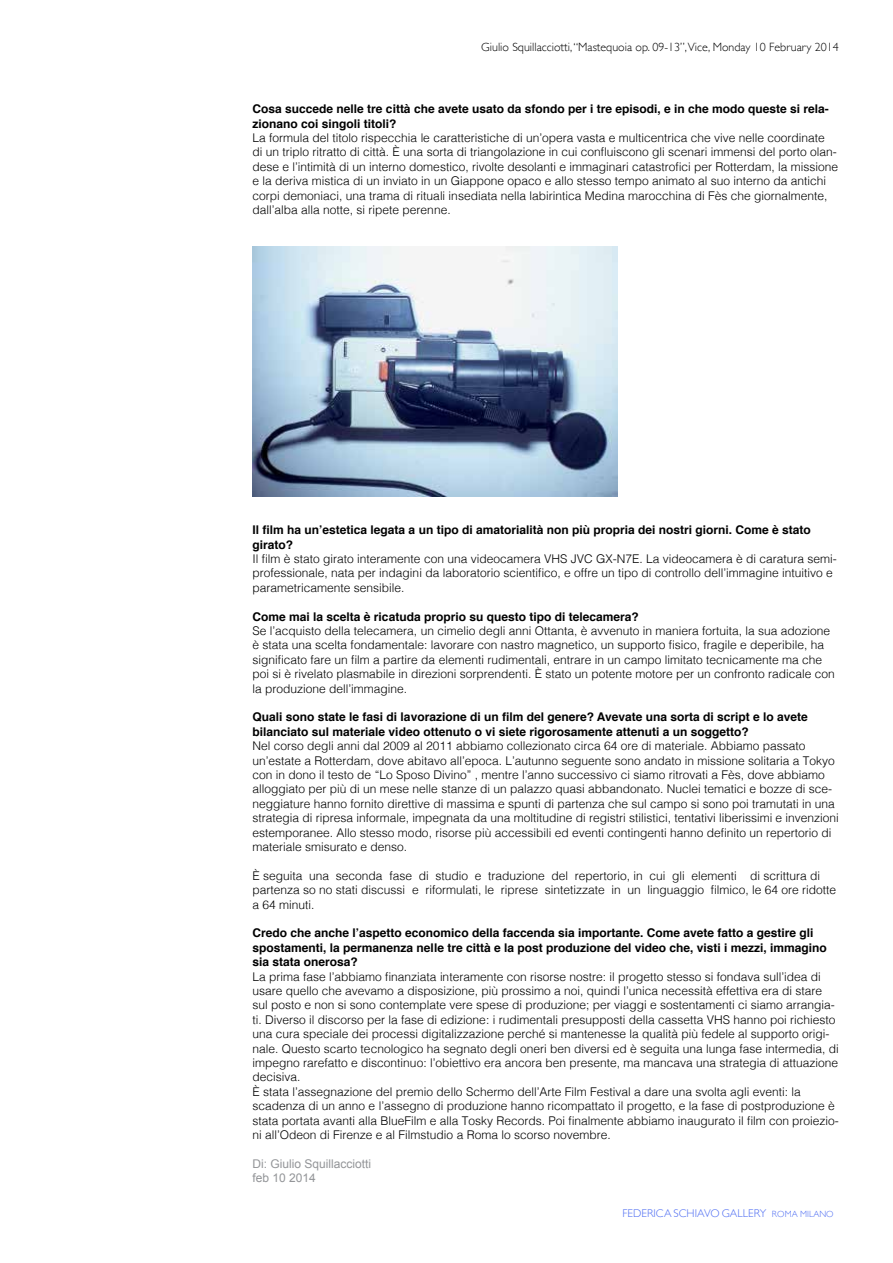
<style>
.page{position:relative;width:893px;height:1263px;background:#fff}
.page>*{position:absolute;margin:0;border:0;box-sizing:border-box;transform-origin:0 0}
.t1{font:300 12px/14.4px "Helvetica";color:#000}
.t2{font:700 12px/14.4px "Helvetica";color:#000}
.t3{font:300 12px "Gill Sans";color:#000}
.t4{font:12px/14.4px "Arial";color:#939598}
.t5{font:300 11.25px "Gill Sans";letter-spacing:.005em;color:#4d6cf2}
.s1{font-size:9px}
</style>
<div class="page">
<img style="left:253px;top:246px;width:364px;height:251px">
<p class="t3" style="left:481px;top:38px;width:359px">Giulio Squillacciotti, “Mastequoia op. 09-13”,Vice, Monday 10 February 2014</p>
<p class="t2" style="left:253px;top:102px;width:578px">Cosa succede nelle tre città che avete usato da sfondo per i tre episodi, e in che modo queste si rela&shy;zionano coi singoli titoli?</p>
<p class="t1" style="left:253px;top:130px;width:587px">La formula del titolo rispecchia le caratteristiche di un’opera vasta e multicentrica che vive nelle coordinate<br>di un triplo ritratto di città. È una sorta di triangolazione in cui confluiscono gli scenari immensi del porto olan&shy;dese e l’intimità di un interno domestico, rivolte desolanti e immaginari catastrofici per Rotterdam, la missione e la deriva mistica di un inviato in un Giappone opaco e allo stesso tempo animato al suo interno da antichi corpi demoniaci, una trama di rituali insediata nella labirintica Medina marocchina di Fès che giornalmente, dall’alba alla notte, si ripete perenne.</p>
<p class="t2" style="left:253px;top:523px;width:560px">Il film ha un’estetica legata a un tipo di amatorialità non più propria dei nostri giorni. Come è stato girato?</p>
<p class="t1" style="left:253px;top:551px;width:586px">Il film è stato girato interamente con una videocamera VHS JVC GX-N7E. La videocamera è di caratura semi&shy;professionale, nata per indagini da laboratorio scientifico, e offre un tipo di controllo dell’immagine intuitivo e parametricamente sensibile.</p>
<p class="t2" style="left:253px;top:609px;width:388px">Come mai la scelta è ricatuda proprio su questo tipo di telecamera?</p>
<p class="t1" style="left:253px;top:623px;width:584px">Se l’acquisto della telecamera, un cimelio degli anni Ottanta, è avvenuto in maniera fortuita, la sua adozione è stata una scelta fondamentale: lavorare con nastro magnetico, un supporto fisico, fragile e deperibile, ha significato fare un film a partire da elementi rudimentali, entrare in un campo limitato tecnicamente ma che poi si è rivelato plasmabile in direzioni sorprendenti. È stato un potente motore per un confronto radicale con la produzione dell’immagine.</p>
<p class="t2" style="left:253px;top:710px;width:557px">Quali sono state le fasi di lavorazione di un film del genere? Avevate una sorta di script e lo avete bilanciato sul materiale video ottenuto o vi siete rigorosamente attenuti a un soggetto?</p>
<p class="t1" style="left:253px;top:738px;width:588px">Nel corso degli anni dal 2009 al 2011 abbiamo collezionato circa 64 ore di materiale. Abbiamo passato un’estate a Rotterdam, dove abitavo all’epoca. L’autunno seguente sono andato in missione solitaria a Tokyo con in dono il testo de “Lo Sposo Divino” , mentre l’anno successivo ci siamo ritrovati a Fès, dove abbiamo alloggiato per più di un mese nelle stanze di un palazzo quasi abbandonato. Nuclei tematici e bozze di sce&shy;neggiature hanno fornito direttive di massima e spunti di partenza che sul campo si sono poi tramutati in una strategia di ripresa informale, impegnata da una moltitudine di registri stilistici, tentativi liberissimi e invenzioni estemporanee. Allo stesso modo, risorse più accessibili ed eventi contingenti hanno definito un repertorio di materiale smisurato e denso.</p>
<p class="t1" style="left:253px;top:867px;width:585px">È seguita una seconda fase di studio e traduzione del repertorio, in cui gli elementi di scrittura di partenza so no stati discussi e riformulati, le riprese sintetizzate in un linguaggio filmico, le 64 ore ridotte a 64 minuti.</p>
<p class="t2" style="left:253px;top:926px;width:576px">Credo che anche l’aspetto economico della faccenda sia importante. Come avete fatto a gestire gli spostamenti, la permanenza nelle tre città e la post produzione del video che, visti i mezzi, immagino sia stata onerosa?</p>
<p class="t1" style="left:253px;top:968px;width:588px">La prima fase l’abbiamo finanziata interamente con risorse nostre: il progetto stesso si fondava sull’idea di usare quello che avevamo a disposizione, più prossimo a noi, quindi l’unica necessità effettiva era di stare sul posto e non si sono contemplate vere spese di produzione; per viaggi e sostentamenti ci siamo arrangia&shy;ti. Diverso il discorso per la fase di edizione: i rudimentali presupposti della cassetta VHS hanno poi richiesto una cura speciale dei processi digitalizzazione perché si mantenesse la qualità più fedele al supporto origi&shy;nale. Questo scarto tecnologico ha segnato degli oneri ben diversi ed è seguita una lunga fase intermedia, di impegno rarefatto e discontinuo: l’obiettivo era ancora ben presente, ma mancava una strategia di attuazione decisiva.<br>È stata l’assegnazione del premio dello Schermo dell’Arte Film Festival a dare una svolta agli eventi: la scadenza di un anno e l’assegno di produzione hanno ricompattato il progetto, e la fase di postproduzione è stata portata avanti alla BlueFilm e alla Tosky Records. Poi finalmente abbiamo inaugurato il film con proiezio&shy;ni all’Odeon di Firenze e al Filmstudio a Roma lo scorso novembre.</p>
<p class="t4" style="left:253px;top:1156px;width:120px">Di: Giulio Squillacciotti feb 10 2014</p>
<p class="t5" style="left:622px;top:1204px;width:213px">FEDERICA SCHIAVO GALLERY <span class="s1">ROMA MILANO</span></p>
</div>
